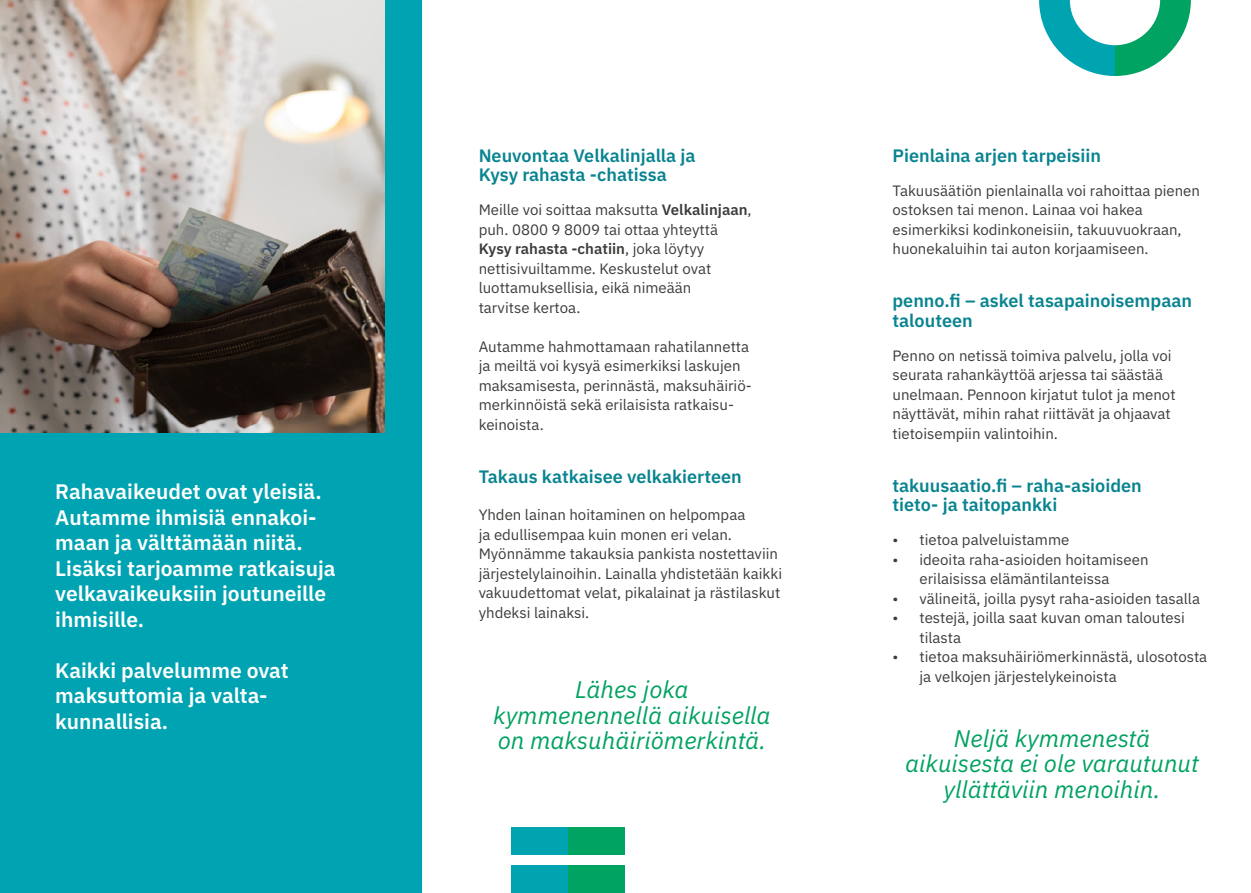
<style>
.page{position:relative;width:1251px;height:893px;background:#fff}
.page>*{position:absolute;margin:0;border:0;box-sizing:border-box;transform-origin:0 0}
.t1{font:italic 24px/25.5px "IBM Plex Sans";color:#00a260;text-align:center}
.Ingressi{font:600 21px/25.5px "IBM Plex Sans";color:#fff}
.Alaotsikko_H2{font:600 18px/19.5px "IBM Plex Sans";color:#088490}
.Leipis_oikea{font:15px/19.5px "IBM Plex Sans";color:#3c3c3b}
.Bulleted_leipis_oike{font:15px/19.5px "IBM Plex Sans";color:#3c3c3b}
.s1{font-weight:600}
</style>
<div class="page">
<div style="left:0;top:0;width:421px;height:893px;background:#00a3b1"></div>
<img style="left:0;top:0;width:384px;height:432px">
<svg style="left:1039px;top:0;width:151px;height:76px"></svg>
<div style="left:511px;top:827px;width:57px;height:28px;background:#00a3b0"></div>
<div style="left:567px;top:827px;width:57px;height:28px;background:#00a361"></div>
<div style="left:511px;top:866px;width:57px;height:27px;background:#00a3b0"></div>
<div style="left:567px;top:866px;width:57px;height:27px;background:#00a361"></div>
<p class="Ingressi" style="left:55px;top:477px;width:282px">Rahavaikeudet ovat yleisiä.<br>Autamme ihmisiä ennakoi&shy;maan ja välttämään niitä.<br>Lisäksi tarjoamme ratkaisuja velkavaikeuksiin joutuneille ihmisille.</p>
<p class="Ingressi" style="left:55px;top:656px;width:235px">Kaikki palvelumme ovat</p>
<p class="Ingressi" style="left:55px;top:681px;width:214px">maksuttomia ja valta&shy;kunnallisia.</p>
<h2 class="Alaotsikko_H2" style="left:478px;top:144px;width:218px">Neuvontaa Velkalinjalla ja</h2>
<h2 class="Alaotsikko_H2" style="left:478px;top:164px;width:189px">Kysy rahasta -chatissa</h2>
<p class="Leipis_oikea" style="left:478px;top:199px;width:274px">Meille voi soittaa maksutta <span class="s1">Velkalinjaan</span>, puh. 0800 9 8009 tai ottaa yhteyttä<br><span class="s1">Kysy rahasta -chatiin</span>, joka löytyy</p>
<p class="Leipis_oikea" style="left:478px;top:257px;width:234px">nettisivuiltamme. Keskustelut ovat</p>
<p class="Leipis_oikea" style="left:478px;top:277px;width:214px">luottamuksellisia, eikä nimeään</p>
<p class="Leipis_oikea" style="left:478px;top:296px;width:103px">tarvitse kertoa.</p>
<p class="Leipis_oikea" style="left:478px;top:335px;width:272px">Autamme hahmottamaan rahatilannetta</p>
<p class="Leipis_oikea" style="left:478px;top:355px;width:275px">ja meiltä voi kysyä esimerkiksi laskujen maksamisesta, perinnästä, maksuhäiriö&shy;merkinnöistä sekä erilaisista ratkaisu-</p>
<p class="Leipis_oikea" style="left:478px;top:413px;width:67px">keinoista.</p>
<h2 class="Alaotsikko_H2" style="left:478px;top:465px;width:264px">Takaus katkaisee velkakierteen</h2>
<p class="Leipis_oikea" style="left:478px;top:504px;width:268px">Yhden lainan hoitaminen on helpompaa</p>
<p class="Leipis_oikea" style="left:478px;top:523px;width:255px">ja edullisempaa kuin monen eri velan.</p>
<p class="Leipis_oikea" style="left:478px;top:543px;width:305px">Myönnämme takauksia pankista nostettaviin järjestelylainoihin. Lainalla yhdistetään kaikki vakuudettomat velat, pikalainat ja rästilaskut yhdeksi lainaksi.</p>
<h1 class="t1" style="left:493px;top:675px;width:279px">Lähes joka kymmenennellä aikuisella on maksuhäiriömerkintä.</h1>
<h2 class="Alaotsikko_H2" style="left:892px;top:144px;width:210px">Pienlaina arjen tarpeisiin</h2>
<p class="Leipis_oikea" style="left:892px;top:179px;width:309px">Takuusäätiön pienlainalla voi rahoittaa pienen ostoksen tai menon. Lainaa voi hakea esimerkiksi kodinkoneisiin, takuuvuokraan, huonekaluihin tai auton korjaamiseen.</p>
<h2 class="Alaotsikko_H2" style="left:892px;top:290px;width:301px">penno.fi – askel tasapainoisempaan talouteen</h2>
<p class="Leipis_oikea" style="left:892px;top:344px;width:284px">Penno on netissä toimiva palvelu, jolla voi seurata rahankäyttöä arjessa tai säästää unelmaan. Pennoon kirjatut tulot ja menot näyttävät, mihin rahat riittävät ja ohjaavat tietoisempiin valintoihin.</p>
<h2 class="Alaotsikko_H2" style="left:892px;top:474px;width:251px">takuusaatio.fi – raha-asioiden tieto- ja taitopankki</h2>
<p class="Bulleted_leipis_oike" style="left:892px;top:529px;width:178px">• tietoa palveluistamme</p>
<p class="Bulleted_leipis_oike" style="left:919px;top:548px;width:230px;text-indent:-27px">• ideoita raha-asioiden hoitamiseen erilaisissa elämäntilanteissa</p>
<p class="Bulleted_leipis_oike" style="left:892px;top:587px;width:309px">• välineitä, joilla pysyt raha-asioiden tasalla</p>
<p class="Bulleted_leipis_oike" style="left:919px;top:607px;width:267px;text-indent:-27px">• testejä, joilla saat kuvan oman taloutesi tilasta</p>
<p class="Bulleted_leipis_oike" style="left:919px;top:646px;width:289px;text-indent:-27px">• tietoa maksuhäiriömerkinnästä, ulosotosta ja velkojen järjestelykeinoista</p>
<h1 class="t1" style="left:905px;top:724px;width:295px">Neljä kymmenestä aikuisesta ei ole varautunut yllättäviin menoihin.</h1>
</div>
